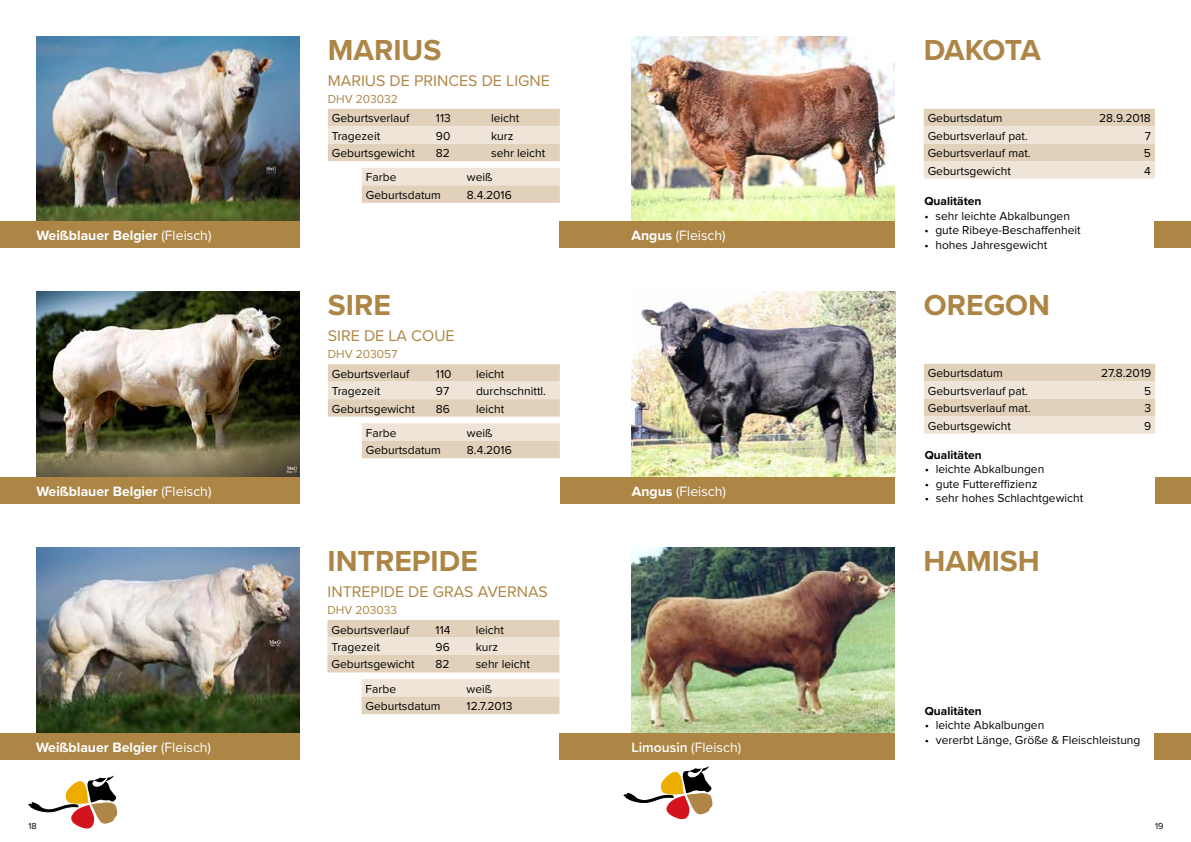
<style>
.page{position:relative;width:1191px;height:842px;background:#fff}
.page>*{position:absolute;margin:0;border:0;box-sizing:border-box;transform-origin:0 0}
.t1{font:700 30px "Proxima Nova";color:#ad8646}
.t2{font:16px "Proxima Nova";color:#ad8646}
.t3{font:700 14px "Proxima Nova";color:#fff}
.t4{font:14px "Proxima Nova";color:#fff}
.t5{font:12px "Proxima Nova";color:#000}
.t6{font:700 12px "Proxima Nova";color:#000}
.t7{font:12px "Proxima Nova";color:#ad8646}
.t8{font:9px "Proxima Nova";color:#000}
.s1{font-weight:400}
.s2{font-weight:700}
.s3{font-weight:600}
</style>
<div class="page">
<svg style="left:28px;top:775px;width:89px;height:53px"></svg>
<img style="left:36px;top:36px;width:264px;height:186px">
<img style="left:36px;top:291px;width:264px;height:187px">
<img style="left:36px;top:547px;width:263px;height:186px">
<svg style="left:328px;top:109px;width:232px;height:52px;background:#e5d7c4"></svg>
<svg style="left:328px;top:364px;width:232px;height:53px;background:#e5d8c4"></svg>
<svg style="left:327px;top:620px;width:232px;height:52px;background:#e5d7c4"></svg>
<div style="left:0;top:222px;width:300px;height:26px;background:#ad8646"></div>
<div style="left:0;top:478px;width:300px;height:26px;background:#ad8646"></div>
<div style="left:0;top:733px;width:299px;height:27px;background:#ad8646"></div>
<div style="left:559px;top:222px;width:36px;height:26px;background:#ad8646"></div>
<div style="left:560px;top:478px;width:35px;height:26px;background:#ad8646"></div>
<div style="left:559px;top:733px;width:36px;height:27px;background:#ad8646"></div>
<svg style="left:362px;top:168px;width:198px;height:35px;background:#e7dac8"></svg>
<svg style="left:362px;top:423px;width:198px;height:35px;background:#e7dac9"></svg>
<svg style="left:361px;top:679px;width:198px;height:35px;background:#e7dac9"></svg>
<svg style="left:623px;top:766px;width:89px;height:53px"></svg>
<img style="left:631px;top:36px;width:264px;height:186px">
<img style="left:632px;top:291px;width:263px;height:187px">
<img style="left:631px;top:548px;width:264px;height:185px">
<svg style="left:924px;top:364px;width:231px;height:70px;background:#e7dbc9"></svg>
<div style="left:595px;top:222px;width:300px;height:26px;background:#ad8646"></div>
<div style="left:595px;top:478px;width:300px;height:26px;background:#ad8646"></div>
<div style="left:595px;top:733px;width:300px;height:27px;background:#ad8646"></div>
<div style="left:1155px;top:222px;width:36px;height:26px;background:#ad8646"></div>
<div style="left:1155px;top:478px;width:36px;height:26px;background:#ad8646"></div>
<div style="left:1155px;top:733px;width:36px;height:27px;background:#ad8646"></div>
<svg style="left:923px;top:109px;width:232px;height:70px;background:#e8dbc9"></svg>
<p class="t3" style="left:36px;top:225px;width:177px">Weißblauer Belgier <span class="s1">(Fleisch)</span></p>
<h1 class="t1" style="left:328px;top:27px;width:115px">MARIUS</h1>
<h2 class="t2" style="left:328px;top:68px;width:224px">MARIUS DE PRINCES DE LIGNE</h2>
<p class="t7" style="left:328px;top:90px;width:72px">DHV 203032</p>
<p class="t5" style="left:332px;top:109px;width:79px">Geburtsverlauf</p>
<p class="t5" style="left:436px;top:109px;width:16px">113</p>
<p class="t5" style="left:491px;top:109px;width:30px">leicht</p>
<p class="t5" style="left:332px;top:127px;width:50px">Tragezeit</p>
<p class="t5" style="left:436px;top:127px;width:16px">90</p>
<p class="t5" style="left:491px;top:127px;width:24px">kurz</p>
<p class="t5" style="left:332px;top:144px;width:85px">Geburtsgewicht</p>
<p class="t5" style="left:436px;top:144px;width:16px">82</p>
<p class="t5" style="left:491px;top:144px;width:56px">sehr leicht</p>
<p class="t5" style="left:366px;top:168px;width:32px">Farbe</p>
<p class="t5" style="left:467px;top:168px;width:27px">weiß</p>
<p class="t5" style="left:366px;top:186px;width:76px">Geburtsdatum</p>
<p class="t5" style="left:467px;top:186px;width:46px">8.4.2016</p>
<p class="t4" style="left:631px;top:225px;width:96px"><span class="s2">Angus</span> (Fleisch)</p>
<h1 class="t1" style="left:923px;top:27px;width:119px">DAKOTA</h1>
<p class="t5" style="left:927px;top:109px;width:76px">Geburtsdatum</p>
<p class="t5" style="left:1099px;top:109px;width:53px">28.9.2018</p>
<p class="t5" style="left:927px;top:127px;width:102px">Geburtsverlauf pat.</p>
<p class="t5" style="left:1144px;top:127px;width:8px">7</p>
<p class="t5" style="left:927px;top:144px;width:104px">Geburtsverlauf mat.</p>
<p class="t5" style="left:1143px;top:144px;width:9px">5</p>
<p class="t5" style="left:927px;top:162px;width:85px">Geburtsgewicht</p>
<p class="t5" style="left:1144px;top:162px;width:8px">4</p>
<p class="t6" style="left:924px;top:192px;width:58px">Qualitäten</p>
<p class="t5" style="left:924px;top:207px;width:147px">• sehr leichte Abkalbungen</p>
<p class="t5" style="left:924px;top:221px;width:158px">• gute Ribeye-Beschaffenheit</p>
<p class="t5" style="left:924px;top:236px;width:124px">• hohes Jahresgewicht</p>
<p class="t3" style="left:36px;top:481px;width:177px">Weißblauer Belgier <span class="s1">(Fleisch)</span></p>
<h1 class="t1" style="left:328px;top:283px;width:64px">SIRE</h1>
<h2 class="t2" style="left:328px;top:324px;width:128px">SIRE DE LA COUE</h2>
<p class="t7" style="left:328px;top:345px;width:71px">DHV 203057</p>
<p class="t5" style="left:332px;top:365px;width:79px">Geburtsverlauf</p>
<p class="t5" style="left:436px;top:365px;width:17px">110</p>
<p class="t5" style="left:476px;top:365px;width:30px">leicht</p>
<p class="t5" style="left:332px;top:382px;width:50px">Tragezeit</p>
<p class="t5" style="left:436px;top:382px;width:15px">97</p>
<p class="t5" style="left:476px;top:382px;width:72px">durchschnittl.</p>
<p class="t5" style="left:332px;top:400px;width:85px">Geburtsgewicht</p>
<p class="t5" style="left:436px;top:400px;width:16px">86</p>
<p class="t5" style="left:476px;top:400px;width:30px">leicht</p>
<p class="t5" style="left:366px;top:424px;width:32px">Farbe</p>
<p class="t5" style="left:467px;top:424px;width:27px">weiß</p>
<p class="t5" style="left:366px;top:441px;width:76px">Geburtsdatum</p>
<p class="t5" style="left:467px;top:441px;width:46px">8.4.2016</p>
<p class="t4" style="left:632px;top:481px;width:96px"><span class="s2">Angus</span> (Fleisch)</p>
<h1 class="t1" style="left:924px;top:282px;width:128px">OREGON</h1>
<p class="t5" style="left:928px;top:364px;width:76px">Geburtsdatum</p>
<p class="t5" style="left:1101px;top:364px;width:52px">27.8.2019</p>
<p class="t5" style="left:928px;top:382px;width:102px">Geburtsverlauf pat.</p>
<p class="t5" style="left:1144px;top:382px;width:9px">5</p>
<p class="t5" style="left:928px;top:399px;width:104px">Geburtsverlauf mat.</p>
<p class="t5" style="left:1144px;top:399px;width:8px">3</p>
<p class="t5" style="left:928px;top:417px;width:85px">Geburtsgewicht</p>
<p class="t5" style="left:1144px;top:417px;width:9px">9</p>
<p class="t6" style="left:924px;top:446px;width:58px">Qualitäten</p>
<p class="t5" style="left:924px;top:460px;width:121px">• leichte Abkalbungen</p>
<p class="t5" style="left:924px;top:475px;width:114px">• gute Futtereffizienz</p>
<p class="t5" style="left:924px;top:489px;width:160px">• sehr hohes Schlachtgewicht</p>
<h1 class="t1" style="left:327px;top:539px;width:152px">INTREPIDE</h1>
<h2 class="t2" style="left:327px;top:580px;width:222px">INTREPIDE DE GRAS AVERNAS</h2>
<p class="t7" style="left:327px;top:601px;width:71px">DHV 203033</p>
<p class="t5" style="left:331px;top:620px;width:79px">Geburtsverlauf</p>
<p class="t5" style="left:435px;top:620px;width:16px">114</p>
<p class="t5" style="left:475px;top:620px;width:30px">leicht</p>
<p class="t5" style="left:331px;top:638px;width:50px">Tragezeit</p>
<p class="t5" style="left:435px;top:638px;width:16px">96</p>
<p class="t5" style="left:475px;top:638px;width:24px">kurz</p>
<p class="t5" style="left:331px;top:655px;width:85px">Geburtsgewicht</p>
<p class="t5" style="left:435px;top:655px;width:16px">82</p>
<p class="t5" style="left:475px;top:655px;width:56px">sehr leicht</p>
<h1 class="t1" style="left:923px;top:539px;width:118px">HAMISH</h1>
<p class="t3" style="left:36px;top:737px;width:177px">Weißblauer Belgier <span class="s1">(Fleisch)</span></p>
<p class="t5" style="left:365px;top:680px;width:32px">Farbe</p>
<p class="t5" style="left:466px;top:680px;width:27px">weiß</p>
<p class="t5" style="left:365px;top:697px;width:76px">Geburtsdatum</p>
<p class="t5" style="left:466px;top:697px;width:48px">12.7.2013</p>
<p class="t4" style="left:631px;top:737px;width:111px"><span class="s3">Limousin</span> (Fleisch)</p>
<p class="t6" style="left:924px;top:702px;width:58px">Qualitäten</p>
<p class="t5" style="left:924px;top:716px;width:121px">• leichte Abkalbungen</p>
<p class="t5" style="left:924px;top:730px;width:217px">• vererbt Länge, Größe &amp; Fleischleistung</p>
<p class="t8" style="left:29px;top:819px;width:10px">18</p>
<p class="t8" style="left:1155px;top:819px;width:10px">19</p>
</div>
